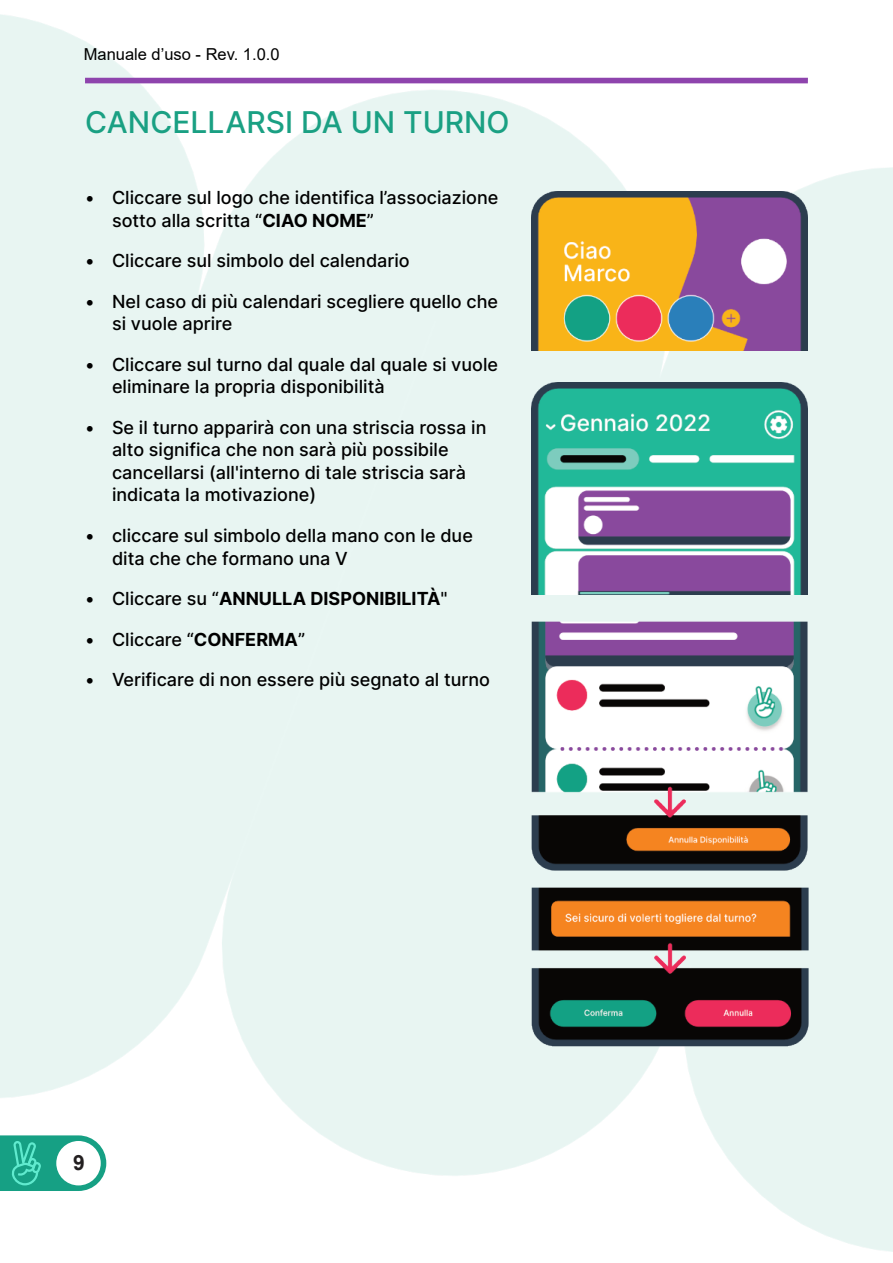
<style>
.page{position:relative;width:893px;height:1263px;background:#fff}
.page>*{position:absolute;margin:0;border:0;box-sizing:border-box;transform-origin:0 0}
.t1{font:500 30px "Inter";color:#1aa083}
.t2{font:700 21px "Arial";color:#231f20}
.t3{font:500 18px/22.5px "Inter";color:#000}
.t4{font:700 18px "Inter";color:#000}
.t5{font:16.5px "Arial";color:#000}
.s1{font-weight:700}
.s2{font-weight:500}
</style>
<div class="page">
<img style="left:0;top:14px;width:893px;height:1238px">
<svg style="left:0;top:1135px;width:106px;height:56px"></svg>
<div style="left:85px;top:78px;width:723px;height:5px;background:#8e44ad"></div>
<img style="left:531px;top:887px;width:277px;height:160px">
<img style="left:531px;top:621px;width:276px;height:249px">
<img style="left:531px;top:191px;width:277px;height:160px">
<img style="left:531px;top:382px;width:276px;height:213px">
<p class="t5" style="left:84px;top:48px;width:197px">Manuale d’uso - Rev. 1.0.0</p>
<h1 class="t1" style="left:85px;top:104px;width:426px">CANCELLARSI DA UN TURNO</h1>
<p class="t3" style="left:112px;top:187px;width:388px;text-indent:-27px">• Cliccare sul logo che identifica l’associazione sotto alla scritta “<span class="s1">CIAO NOME</span>”</p>
<p class="t3" style="left:85px;top:250px;width:326px">• Cliccare sul simbolo del calendario</p>
<p class="t3" style="left:112px;top:290px;width:388px;text-indent:-27px">• Nel caso di più calendari scegliere quello che si vuole aprire</p>
<p class="t3" style="left:112px;top:353px;width:387px;text-indent:-27px">• Cliccare sul turno dal quale dal quale si vuole eliminare la propria disponibilità</p>
<p class="t3" style="left:112px;top:416px;width:376px;text-indent:-27px">• Se il turno apparirà con una striscia rossa in alto significa che non sarà più possibile cancellarsi (all'interno di tale striscia sarà indicata la motivazione)</p>
<p class="t3" style="left:112px;top:524px;width:362px;text-indent:-27px">• cliccare sul simbolo della mano con le due dita che che formano una V</p>
<p class="t4" style="left:85px;top:587px;width:364px"><span class="s2">• Cliccare su “</span>ANNULLA DISPONIBILITÀ<span class="s2">"</span></p>
<p class="t3" style="left:85px;top:628px;width:222px">• Cliccare “<span class="s1">CONFERMA</span>”</p>
<p class="t3" style="left:85px;top:668px;width:407px">• Verificare di non essere più segnato al turno</p>
<p class="t2" style="left:73px;top:1155px;width:13px">9</p>
</div>
